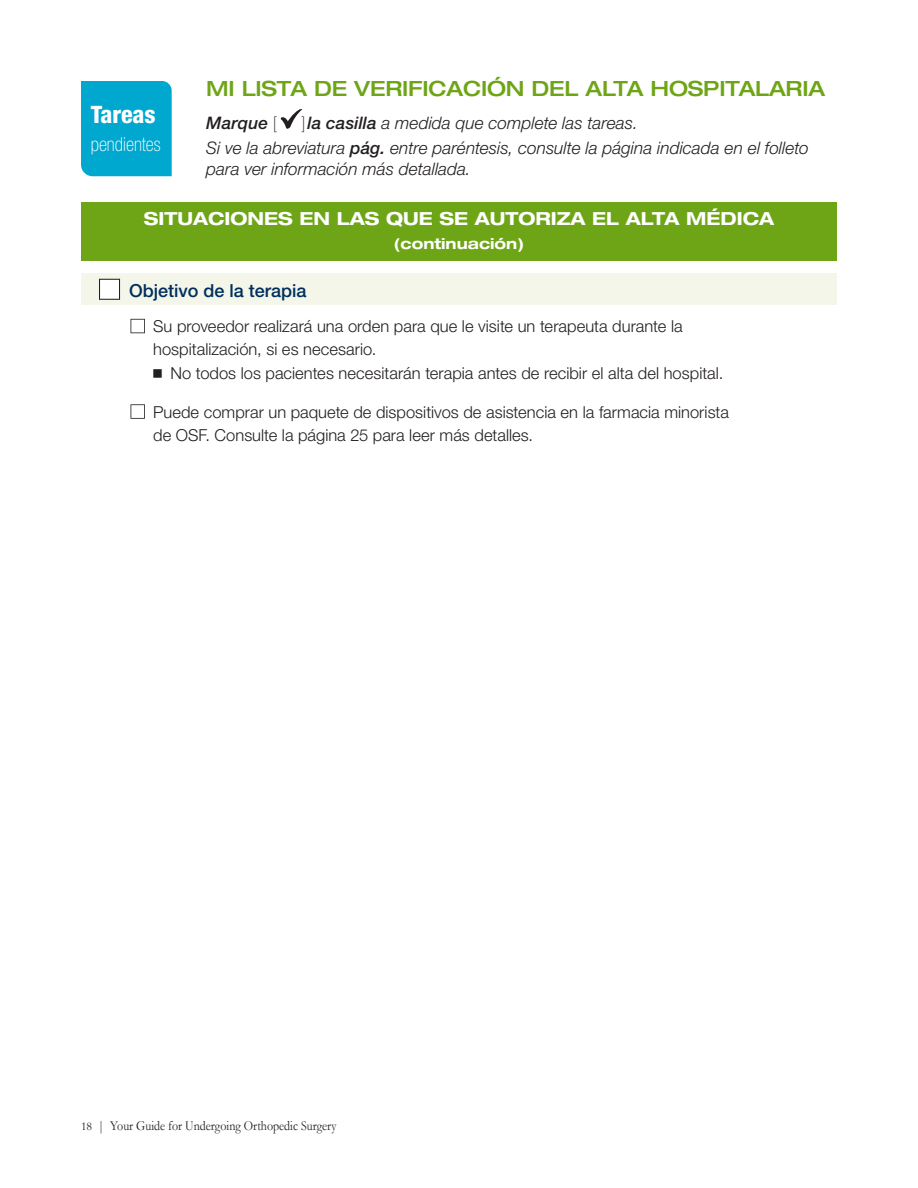
<style>
.page{position:relative;width:918px;height:1188px;background:#fff}
.page>*{position:absolute;margin:0;border:0;box-sizing:border-box;transform-origin:0 0}
.t1{font:800 condensed 24px "Helvetica Neue LT Pro";color:#fff}
.t2{font:500 expanded 21px "Helvetica Neue LT Pro";letter-spacing:-.01em;color:#6ea516}
.t3{font:100 condensed 19.5px "Helvetica Neue LT Pro";color:#fff}
.t4{font:700 expanded 18px "Helvetica Neue LT Pro";color:#fff}
.t5{font:500 18px "Helvetica Neue LT Pro";color:#002e5c}
.t6{font:italic 300 17.25px/25.5px "Helvetica Neue LT Pro";color:#231f20}
.t7{font:italic 500 17.25px "Helvetica Neue LT Pro";letter-spacing:.005em;color:#231f20}
.t8{font:300 16.5px/23.2px "Helvetica Neue LT Pro";color:#231f20}
.t9{font:700 expanded 15px "Helvetica Neue LT Pro";color:#fff}
.t10{font:13.8px "Garamond";color:#231f20;scale:.87 1}
.s1{font-weight:100;font-style:normal}
.s2{font-weight:500}
.s3{font-size:12px}
</style>
<div class="page">
<div style="left:81px;top:202px;width:756px;height:58px;background:#6ea516"></div>
<div style="left:81px;top:273px;width:756px;height:32px;background:#f4f6e9"></div>
<div style="left:100px;top:279px;width:20px;height:20px;background:#fff"></div>
<div style="left:99px;top:279px;width:21px;height:21px;border:1px solid #231f20"></div>
<svg style="left:130px;top:319px;width:15px;height:14px"></svg>
<svg style="left:130px;top:404px;width:15px;height:15px"></svg>
<svg style="left:280px;top:109px;width:22px;height:20px"></svg>
<div style="left:81px;top:81px;width:91px;height:95px;background:#00a7cf"></div>
<h1 class="t1" style="left:91px;top:100px;width:66px">Tareas</h1>
<p class="t3" style="left:91px;top:133px;width:72px">pendientes</p>
<p class="t2" style="left:206px;top:75px;width:620px">MI LISTA DE VERIFICACIÓN DEL ALTA HOSPITALARIA</p>
<p class="t7" style="left:206px;top:112px;width:72px">Marque <span class="s1">[</span></p>
<p class="t6" style="left:206px;top:110px;width:604px;text-indent:95px"><span class="s1">]</span><span class="s2">la casilla</span> a medida que complete las tareas.<br>Si ve la abreviatura <span class="s2">pág.</span> entre paréntesis, consulte la página indicada en el folleto</p>
<p class="t6" style="left:206px;top:156px;width:266px">para ver información más detallada.</p>
<p class="t4" style="left:144px;top:207px;width:632px">SITUACIONES EN LAS QUE SE AUTORIZA EL ALTA MÉDICA</p>
<p class="t9" style="left:394px;top:234px;width:132px">(continuación)</p>
<p class="t5" style="left:129px;top:280px;width:179px">Objetivo de la terapia</p>
<p class="t8" style="left:153px;top:314px;width:531px">Su proveedor realizará una orden para que le visite un terapeuta durante la hospitalización, si es necesario.</p>
<p class="t8" style="left:170px;top:361px;width:554px">No todos los pacientes necesitarán terapia antes de recibir el alta del hospital.</p>
<p class="t8" style="left:153px;top:400px;width:577px">Puede comprar un paquete de dispositivos de asistencia en la farmacia minorista de OSF. Consulte la página 25 para leer más detalles.</p>
<p class="t10" style="left:81px;top:1116px;width:295px"><span class="s3">18</span> | Your Guide for Undergoing Orthopedic Surgery</p>
</div>
